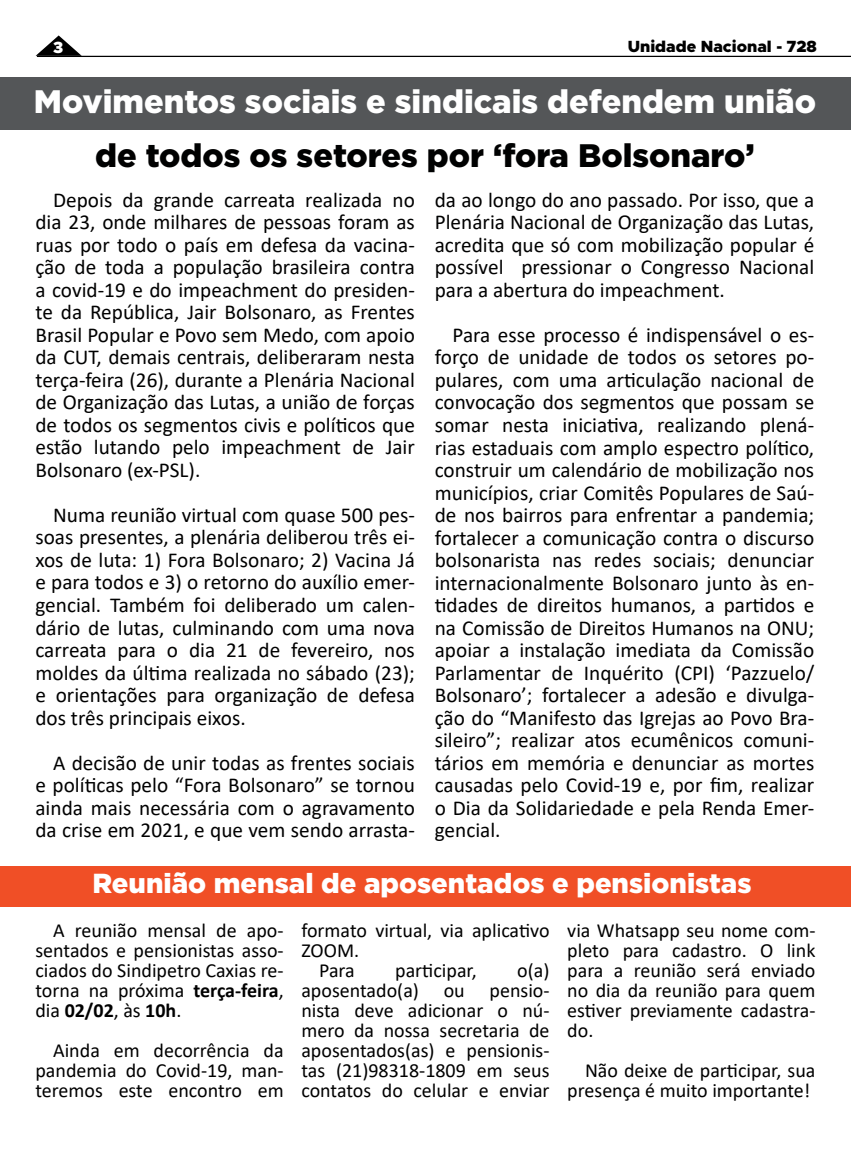
<style>
.page{position:relative;width:851px;height:1152px;background:#fff}
.page>*{position:absolute;margin:0;border:0;box-sizing:border-box;transform-origin:0 0}
.t1{font:900 32.5px "Gotham";color:#fff}
.t2{font:900 32.5px "Gotham";color:#000101}
.t3{font:900 27.5px "Gotham";color:#fff}
.t4{font:21.25px/22.5px "Calibri";color:#000101;text-align:justify}
.t5{font:20px/20px "Calibri";color:#000;text-align:justify}
.t6{font:900 16.25px "Metropolis";color:#000}
.t7{font:900 16.25px "Metropolis";color:#fff}
.s1{font-weight:700}
</style>
<div class="page">
<div style="left:0;top:77px;width:850px;height:53px;background:#545658"></div>
<div style="left:0;top:865px;width:850px;height:41px;background:#f04f26"></div>
<svg style="left:36px;top:35px;width:46px;height:21px"></svg>
<hr style="left:37px;top:56px;width:813px;height:1px;background:#000">
<p class="t7" style="left:53px;top:37px;width:12px">3</p>
<p class="t6" style="left:627px;top:36px;width:191px">Unidade Nacional - 728</p>
<h1 class="t1" style="left:34px;top:83px;width:783px">Movimentos sociais e sindicais defendem união</h1>
<h1 class="t2" style="left:95px;top:137px;width:661px">de todos os setores por ‘fora Bolsonaro’</h1>
<p class="t4" style="left:35px;top:188px;width:381px;text-indent:18px">Depois da grande carreata realizada no dia 23, onde milhares de pessoas foram as ruas por todo o país em defesa da vacina&shy;ção de toda a população brasileira contra a covid-19 e do impeachment do presiden&shy;te da República, Jair Bolsonaro, as Frentes Brasil Popular e Povo sem Medo, com apoio da CUT, demais centrais, deliberaram nesta terça-feira (26), durante a Plenária Nacional de Organização das Lutas, a união de forças de todos os segmentos civis e políticos que estão lutando pelo impeachment de Jair Bolsonaro (ex-PSL).</p>
<p class="t4" style="left:35px;top:503px;width:381px;text-indent:18px">Numa reunião virtual com quase 500 pes&shy;soas presentes, a plenária deliberou três ei&shy;xos de luta: 1) Fora Bolsonaro; 2) Vacina Já e para todos e 3) o retorno do auxílio emer&shy;gencial. Também foi deliberado um calen&shy;dário de lutas, culminando com uma nova carreata para o dia 21 de fevereiro, nos moldes da última realizada no sábado (23); e orientações para organização de defesa dos três principais eixos.</p>
<p class="t4" style="left:35px;top:750px;width:381px;text-indent:18px">A decisão de unir todas as frentes sociais e políticas pelo “Fora Bolsonaro” se tornou ainda mais necessária com o agravamento da crise em 2021, e que vem sendo arrasta-</p>
<p class="t4" style="left:434px;top:188px;width:381px">da ao longo do ano passado. Por isso, que a Plenária Nacional de Organização das Lutas, acredita que só com mobilização popular é possível pressionar o Congresso Nacional para a abertura do impeachment.</p>
<p class="t4" style="left:434px;top:323px;width:381px;text-indent:18px">Para esse processo é indispensável o es&shy;forço de unidade de todos os setores po&shy;pulares, com uma articulação nacional de convocação dos segmentos que possam se somar nesta iniciativa, realizando plená&shy;rias estaduais com amplo espectro político, construir um calendário de mobilização nos municípios, criar Comitês Populares de Saú&shy;de nos bairros para enfrentar a pandemia; fortalecer a comunicação contra o discurso bolsonarista nas redes sociais; denunciar internacionalmente Bolsonaro junto às en&shy;tidades de direitos humanos, a partidos e na Comissão de Direitos Humanos na ONU; apoiar a instalação imediata da Comissão Parlamentar de Inquérito (CPI) ‘Pazzuelo/ Bolsonaro’; fortalecer a adesão e divulga&shy;ção do “Manifesto das Igrejas ao Povo Bra&shy;sileiro”; realizar atos ecumênicos comuni&shy;tários em memória e denunciar as mortes causadas pelo Covid-19 e, por fim, realizar o Dia da Solidariedade e pela Renda Emer&shy;gencial.</p>
<p class="t3" style="left:92px;top:867px;width:660px">Reunião mensal de aposentados e pensionistas</p>
<p class="t5" style="left:35px;top:919px;width:250px;text-indent:18px">A reunião mensal de apo&shy;sentados e pensionistas asso&shy;ciados do Sindipetro Caxias re&shy;torna na próxima <span class="s1">terça-feira</span>, dia <span class="s1">02/02</span>, às <span class="s1">10h</span>.</p>
<p class="t5" style="left:35px;top:1039px;width:250px;text-indent:18px">Ainda em decorrência da pandemia do Covid-19, man&shy;teremos este encontro em</p>
<p class="t5" style="left:301px;top:919px;width:250px">formato virtual, via aplicativo</p>
<p class="t5" style="left:301px;top:939px;width:59px">ZOOM.</p>
<p class="t5" style="left:319px;top:959px;width:37px">Para</p>
<p class="t5" style="left:395px;top:959px;width:83px">participar,</p>
<p class="t5" style="left:567px;top:919px;width:250px">via Whatsapp seu nome com&shy;pleto para cadastro. O link para a reunião será enviado no dia da reunião para quem estiver previamente cadastra&shy;do.</p>
<p class="t5" style="left:567px;top:1059px;width:250px;text-align:right">Não deixe de participar, sua presença é muito importante!</p>
<p class="t5" style="left:301px;top:959px;width:250px;text-indent:216px">o(a) aposentado(a) ou pensio&shy;nista deve adicionar o nú&shy;mero da nossa secretaria de aposentados(as) e pensionis&shy;tas (21)98318-1809 em seus contatos do celular e enviar</p>
</div>
